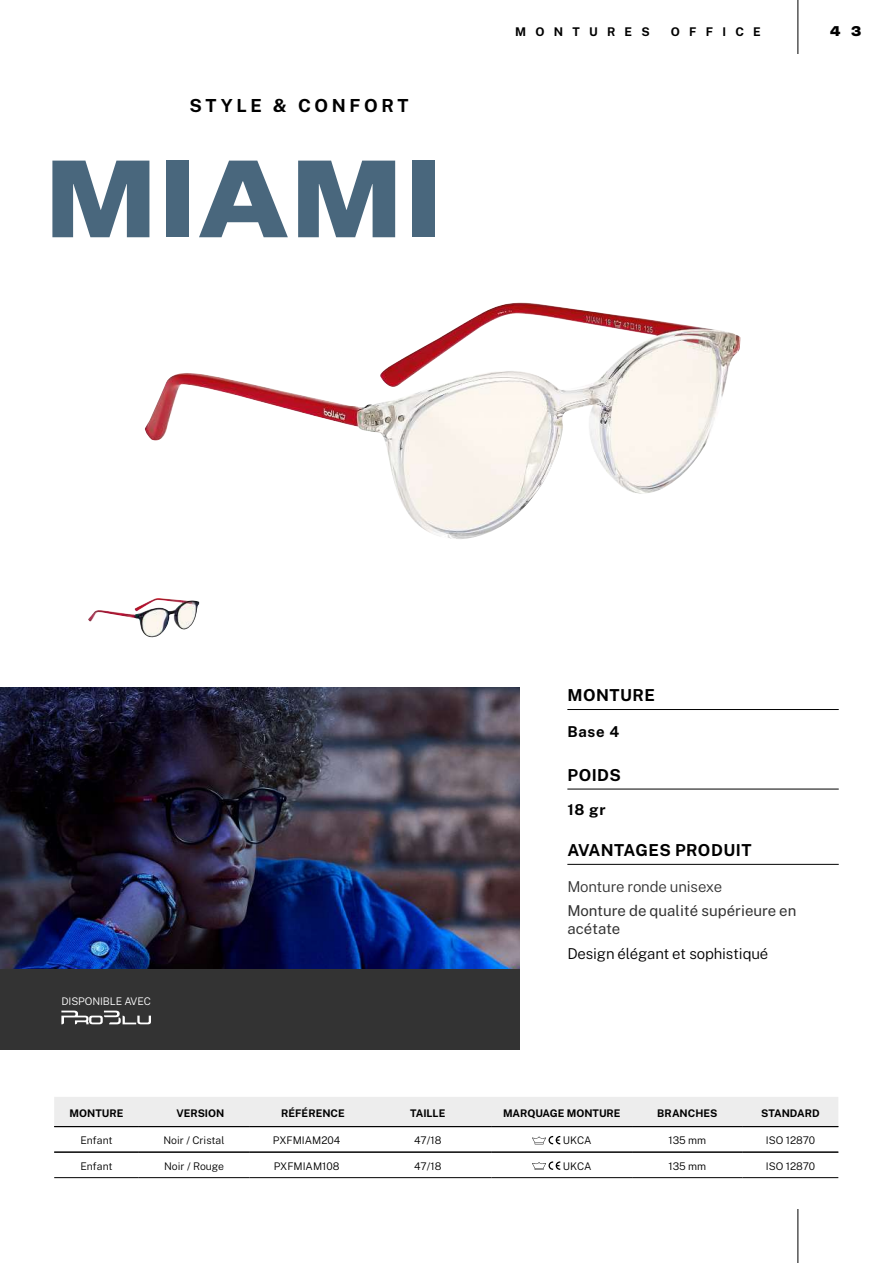
<style>
.page{position:relative;width:893px;height:1263px;background:#fff}
.page>*{position:absolute;margin:0;border:0;box-sizing:border-box;transform-origin:0 0}
.t1{font:900 105px "Mint Grotesk V1.1";letter-spacing:.03em;color:#49677d}
.t2{font:700 18px "Public Sans";letter-spacing:.2em;color:#000}
.t3{font:700 16.5px "Public Sans";letter-spacing:.03em;color:#000}
.t4{font:15px/18px "Public Sans";color:#333}
.t5{font:300 15px "Public Sans";letter-spacing:-.01em;color:#000}
.t6{font:300 15px "Public Sans";letter-spacing:-.01em;color:#333}
.t7{font:700 15px "Public Sans";letter-spacing:.05em;color:#000}
.t8{font:900 13.5px "Mint Grotesk V1.1";color:#000}
.t9{font:700 12px "Public Sans";letter-spacing:.77em;color:#000}
.t10{font:300 10.5px "Public Sans";color:#000}
.t11{font:700 10.5px "Public Sans";color:#000}
.t12{font:300 10.5px "Public Sans";letter-spacing:-.01em;color:#fff}
</style>
<div class="page">
<hr style="left:797px;top:1209px;width:1px;height:54px;background:#000">
<hr style="left:797px;top:0;width:1px;height:54px;background:#000">
<img style="left:145px;top:303px;width:595px;height:236px">
<img style="left:0;top:687px;width:520px;height:283px">
<hr style="left:567px;top:789px;width:272px;height:1px;background:#000">
<hr style="left:567px;top:864px;width:272px;height:1px;background:#000">
<hr style="left:567px;top:709px;width:272px;height:1px;background:#000">
<img style="left:88px;top:598px;width:111px;height:39px">
<div style="left:0;top:970px;width:520px;height:80px;background:#333"></div>
<hr style="left:54px;top:1177px;width:85px;height:1px;background:#000">
<hr style="left:139px;top:1177px;width:110px;height:1px;background:#000">
<hr style="left:249px;top:1177px;width:115px;height:1px;background:#000">
<hr style="left:364px;top:1177px;width:128px;height:1px;background:#000">
<hr style="left:492px;top:1177px;width:140px;height:1px;background:#000">
<hr style="left:632px;top:1177px;width:111px;height:1px;background:#000">
<hr style="left:743px;top:1177px;width:95px;height:1px;background:#000">
<svg style="left:54px;top:1097px;width:784px;height:73px"></svg>
<hr style="left:54px;top:1126px;width:85px;height:1px;background:#000">
<hr style="left:139px;top:1126px;width:110px;height:1px;background:#000">
<hr style="left:249px;top:1126px;width:115px;height:1px;background:#000">
<hr style="left:364px;top:1126px;width:128px;height:1px;background:#000">
<hr style="left:492px;top:1126px;width:140px;height:1px;background:#000">
<hr style="left:632px;top:1126px;width:111px;height:1px;background:#000">
<hr style="left:743px;top:1126px;width:95px;height:1px;background:#000">
<hr style="left:54px;top:1152px;width:85px;height:1px;background:#000">
<hr style="left:139px;top:1152px;width:110px;height:1px;background:#000">
<hr style="left:249px;top:1152px;width:115px;height:1px;background:#000">
<hr style="left:364px;top:1152px;width:128px;height:1px;background:#000">
<hr style="left:492px;top:1152px;width:140px;height:1px;background:#000">
<hr style="left:632px;top:1152px;width:111px;height:1px;background:#000">
<hr style="left:743px;top:1152px;width:95px;height:1px;background:#000">
<svg style="left:61px;top:1010px;width:90px;height:14px"></svg>
<h2 class="t2" style="left:189px;top:92px;width:220px">STYLE &amp; CONFORT</h2>
<h1 class="t1" style="left:45px;top:133px;width:397px">MIAMI</h1>
<p class="t9" style="left:515px;top:23px;width:136px">MONTURES</p>
<p class="t9" style="left:671px;top:23px;width:91px">OFFICE</p>
<p class="t8" style="left:830px;top:23px;width:32px">4 3</p>
<h3 class="t3" style="left:567px;top:683px;width:89px">MONTURE</h3>
<h3 class="t7" style="left:567px;top:721px;width:53px">Base 4</h3>
<h3 class="t3" style="left:567px;top:763px;width:55px">POIDS</h3>
<h3 class="t7" style="left:567px;top:798px;width:40px">18 gr</h3>
<p class="t12" style="left:61px;top:994px;width:91px">DISPONIBLE AVEC</p>
<h3 class="t3" style="left:567px;top:838px;width:186px">AVANTAGES PRODUIT</h3>
<h3 class="t6" style="left:567px;top:875px;width:156px">Monture ronde unisexe</h3>
<h3 class="t4" style="left:567px;top:901px;width:231px">Monture de qualité supérieure en acétate</h3>
<h3 class="t5" style="left:567px;top:942px;width:202px">Design élégant et sophistiqué</h3>
<p class="t11" style="left:70px;top:1105px;width:55px">MONTURE</p>
<p class="t11" style="left:176px;top:1105px;width:49px">VERSION</p>
<p class="t11" style="left:281px;top:1105px;width:65px">RÉFÉRENCE</p>
<p class="t11" style="left:410px;top:1105px;width:37px">TAILLE</p>
<p class="t11" style="left:503px;top:1105px;width:119px">MARQUAGE MONTURE</p>
<p class="t11" style="left:657px;top:1105px;width:62px">BRANCHES</p>
<p class="t11" style="left:761px;top:1105px;width:60px">STANDARD</p>
<p class="t10" style="left:80px;top:1133px;width:34px">Enfant</p>
<p class="t10" style="left:163px;top:1133px;width:63px">Noir / Cristal</p>
<p class="t10" style="left:80px;top:1158px;width:34px">Enfant</p>
<p class="t10" style="left:164px;top:1158px;width:61px">Noir / Rouge</p>
<p class="t10" style="left:273px;top:1133px;width:69px">PXFMIAM204</p>
<p class="t10" style="left:414px;top:1133px;width:29px">47/18</p>
<p class="t10" style="left:563px;top:1133px;width:30px">UKCA</p>
<p class="t10" style="left:668px;top:1133px;width:39px">135 mm</p>
<p class="t10" style="left:766px;top:1133px;width:51px">ISO 12870</p>
<p class="t10" style="left:274px;top:1158px;width:67px">PXFMIAM108</p>
<p class="t10" style="left:414px;top:1158px;width:29px">47/18</p>
<p class="t10" style="left:563px;top:1158px;width:30px">UKCA</p>
<p class="t10" style="left:668px;top:1158px;width:39px">135 mm</p>
<p class="t10" style="left:766px;top:1158px;width:51px">ISO 12870</p>
</div>
